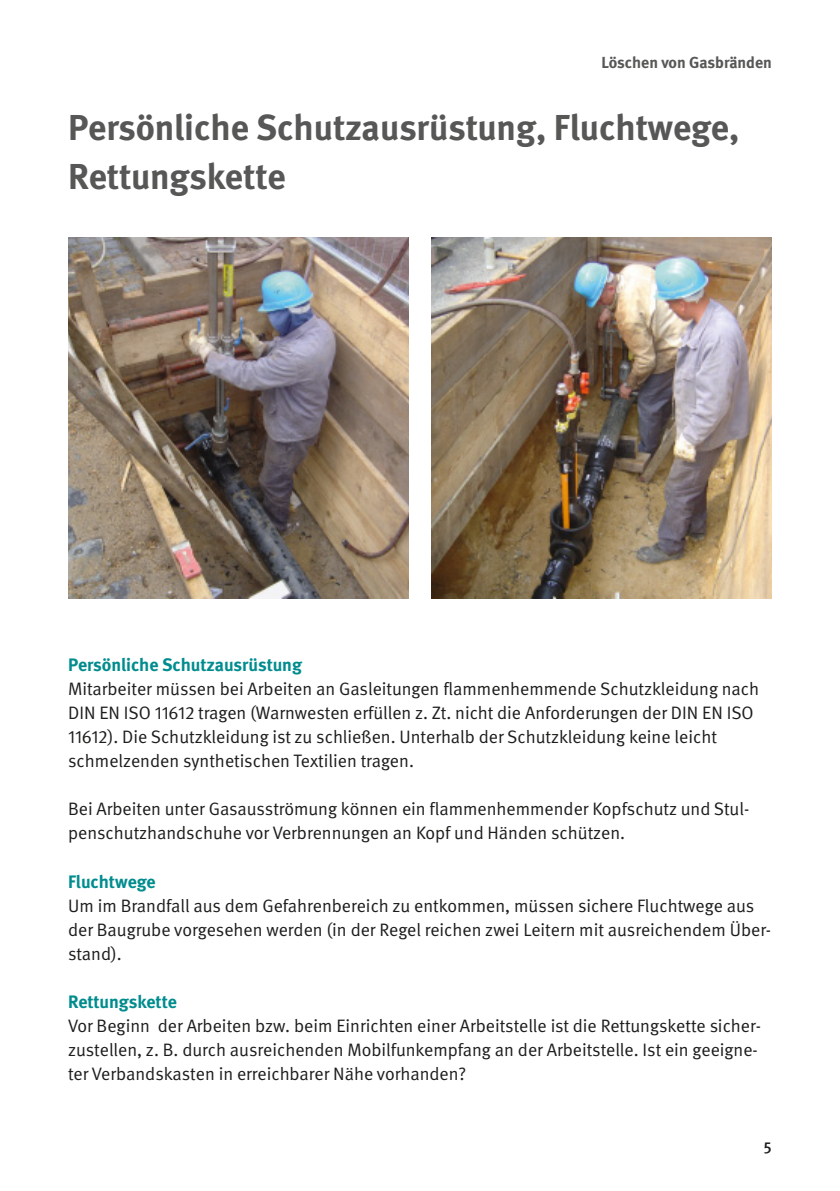
<style>
.page{position:relative;width:840px;height:1191px;background:#fff}
.page>*{position:absolute;margin:0;border:0;box-sizing:border-box;transform-origin:0 0}
.t1{font:700 36px/48.2px "DGUV Meta";color:#575756}
.t2{font:18px/24px "DGUV Meta";color:#1d1d1b}
.t3{font:700 18px "DGUV Meta";color:#008c8e}
.t4{font:700 16px "DGUV Meta";color:#575756}
.t5{font:500 16px "DGUV Meta";color:#1d1d1b}
</style>
<div class="page">
<img style="left:68px;top:237px;width:340px;height:361px">
<img style="left:431px;top:237px;width:340px;height:361px">
<p class="t4" style="left:601px;top:56px;width:172px">Löschen von Gasbränden</p>
<h1 class="t1" style="left:68px;top:106px;width:672px">Persönliche Schutzausrüstung, Fluchtwege,<br>Rettungskette</h1>
<p class="t3" style="left:68px;top:657px;width:235px">Persönliche Schutzausrüstung</p>
<p class="t2" style="left:68px;top:678px;width:692px">Mitarbeiter müssen bei Arbeiten an Gasleitungen flammenhemmende Schutzkleidung nach DIN EN ISO 11612 tragen (Warnwesten erfüllen z. Zt. nicht die Anforderungen der DIN EN ISO 11612). Die Schutzkleidung ist zu schließen. Unterhalb der Schutzkleidung keine leicht schmelzenden synthetischen Textilien tragen.</p>
<p class="t2" style="left:68px;top:798px;width:682px">Bei Arbeiten unter Gasausströmung können ein flammenhemmender Kopfschutz und Stul&shy;penschutzhandschuhe vor Verbrennungen an Kopf und Händen schützen.</p>
<p class="t3" style="left:68px;top:874px;width:89px">Fluchtwege</p>
<p class="t2" style="left:68px;top:894px;width:704px">Um im Brandfall aus dem Gefahrenbereich zu entkommen, müssen sichere Fluchtwege aus der Baugrube vorgesehen werden (in der Regel reichen zwei Leitern mit ausreichendem Über&shy;stand).</p>
<p class="t3" style="left:68px;top:994px;width:110px">Rettungskette</p>
<p class="t2" style="left:68px;top:1015px;width:694px">Vor Beginn der Arbeiten bzw. beim Einrichten einer Arbeitstelle ist die Rettungskette sicher&shy;zustellen, z. B. durch ausreichenden Mobilfunkempfang an der Arbeitstelle. Ist ein geeigne&shy;ter Verbandskasten in erreichbarer Nähe vorhanden?</p>
<p class="t5" style="left:763px;top:1140px;width:9px">5</p>
</div>
